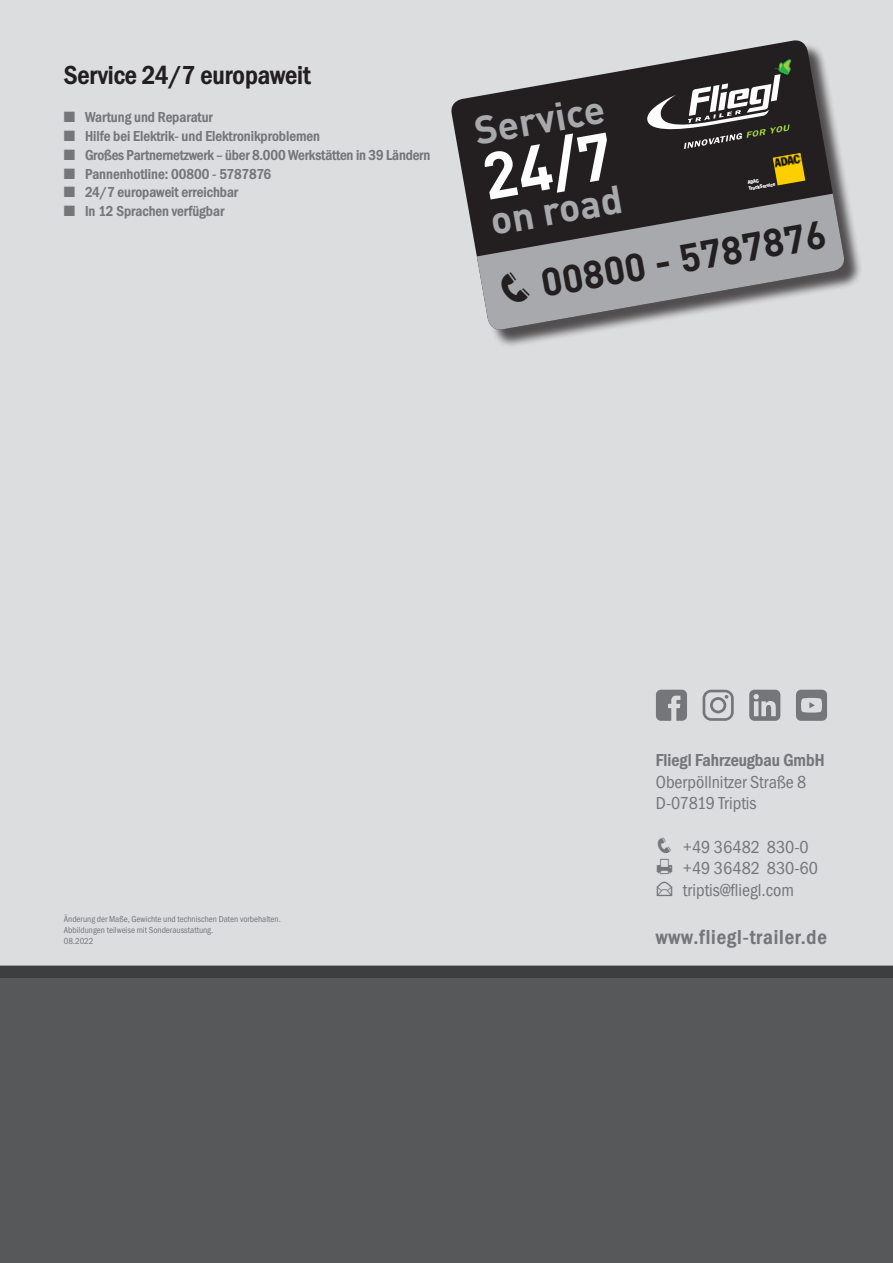
<style>
.page{position:relative;width:893px;height:1263px;background:#fff}
.page>*{position:absolute;margin:0;border:0;box-sizing:border-box;transform-origin:0 0}
.t1{font:700 64.65px "DIN";color:#fff}
.t2{font:700 39.15px "DIN";color:#a8a9ad}
.t3{font:700 39px "DIN";color:#231f20}
.t4{font:800 27px "Franklin Gothic Cond";color:#231f20}
.t5{font:800 21px "Franklin Gothic Cond";letter-spacing:.04em;color:#757679}
.t6{font:18px "Franklin Gothic Cond";color:#757679}
.t7{font:800 18px "Franklin Gothic Cond";color:#757679}
.t8{font:800 15px "Franklin Gothic Cond";color:#757679}
.t9{font:9px "Franklin Gothic Cond";color:#757679}
.t10{font:900 condensed 5.1px "Helvetica Neue";color:#fff}
</style>
<div class="page">
<div style="left:0;top:965px;width:893px;height:298px;background:#57585a"></div>
<div style="left:0;top:0;width:893px;height:965px;background:#dcdddf"></div>
<div style="left:0;top:965px;width:893px;height:13px;background:#3d3e3f"></div>
<div style="left:453px;top:42px;width:409px;height:305px;background:#231f20;opacity:.75"></div>
<svg style="left:451px;top:40px;width:395px;height:148px;fill:#231f20"></svg>
<svg style="left:453px;top:188px;width:393px;height:144px;fill:#a8a9ad"></svg>
<svg style="left:647px;top:59px;width:144px;height:90px;background:#4d4b4a"></svg>
<img style="left:773px;top:153px;width:32px;height:32px">
<svg style="left:656px;top:690px;width:31px;height:31px"></svg>
<svg style="left:703px;top:690px;width:31px;height:31px"></svg>
<svg style="left:796px;top:690px;width:31px;height:31px"></svg>
<svg style="left:749px;top:690px;width:31px;height:31px"></svg>
<p class="t4" style="left:64px;top:60px;width:248px">Service 24/7 europaweit</p>
<p class="t8" style="left:64px;top:108px;width:150px">■ Wartung und Reparatur</p>
<p class="t8" style="left:64px;top:127px;width:258px">■ Hilfe bei Elektrik- und Elektronikproblemen</p>
<p class="t8" style="left:64px;top:146px;width:368px">■ Großes Partnernetzwerk – über 8.000 Werkstätten in 39 Ländern</p>
<p class="t8" style="left:64px;top:165px;width:209px">■ Pannenhotline: 00800 - 5787876</p>
<p class="t8" style="left:64px;top:184px;width:176px">■ 24/7 europaweit erreichbar</p>
<p class="t8" style="left:64px;top:203px;width:162px">■ In 12 Sprachen verfügbar</p>
<p class="t2" style="left:470px;top:106px;width:133px;rotate:-10deg">Service</p>
<p class="t1" style="left:475px;top:136px;width:133px;rotate:-10deg">24/7</p>
<p class="t10" style="left:747px;top:180px;width:13px;rotate:-10deg">ADAC</p>
<p class="t10" style="left:748px;top:186px;width:28px;rotate:-10deg">TruckService</p>
<p class="t2" style="left:486px;top:196px;width:135px;rotate:-10deg">on road</p>
<p class="t3" style="left:494px;top:266px;width:334px;rotate:-10deg">❑ 00800 - 5787876</p>
<p class="t9" style="left:64px;top:914px;width:219px">Änderung der Maße, Gewichte und technischen Daten vorbehalten.</p>
<p class="t9" style="left:64px;top:925px;width:151px">Abbildungen teilweise mit Sonderausstattung.</p>
<p class="t9" style="left:64px;top:936px;width:31px">08.2022</p>
<p class="t7" style="left:656px;top:750px;width:170px">Fliegl Fahrzeugbau GmbH</p>
<p class="t6" style="left:656px;top:772px;width:152px">Oberpöllnitzer Straße 8</p>
<p class="t6" style="left:656px;top:793px;width:102px">D-07819 Triptis</p>
<p class="t6" style="left:656px;top:836px;width:154px">❑ +49 36482 830-0</p>
<p class="t6" style="left:683px;top:858px;width:137px">+49 36482 830-60</p>
<p class="t6" style="left:683px;top:880px;width:113px">triptis@fliegl.com</p>
<p class="t5" style="left:656px;top:925px;width:172px">www.fliegl-trailer.de</p>
</div>
